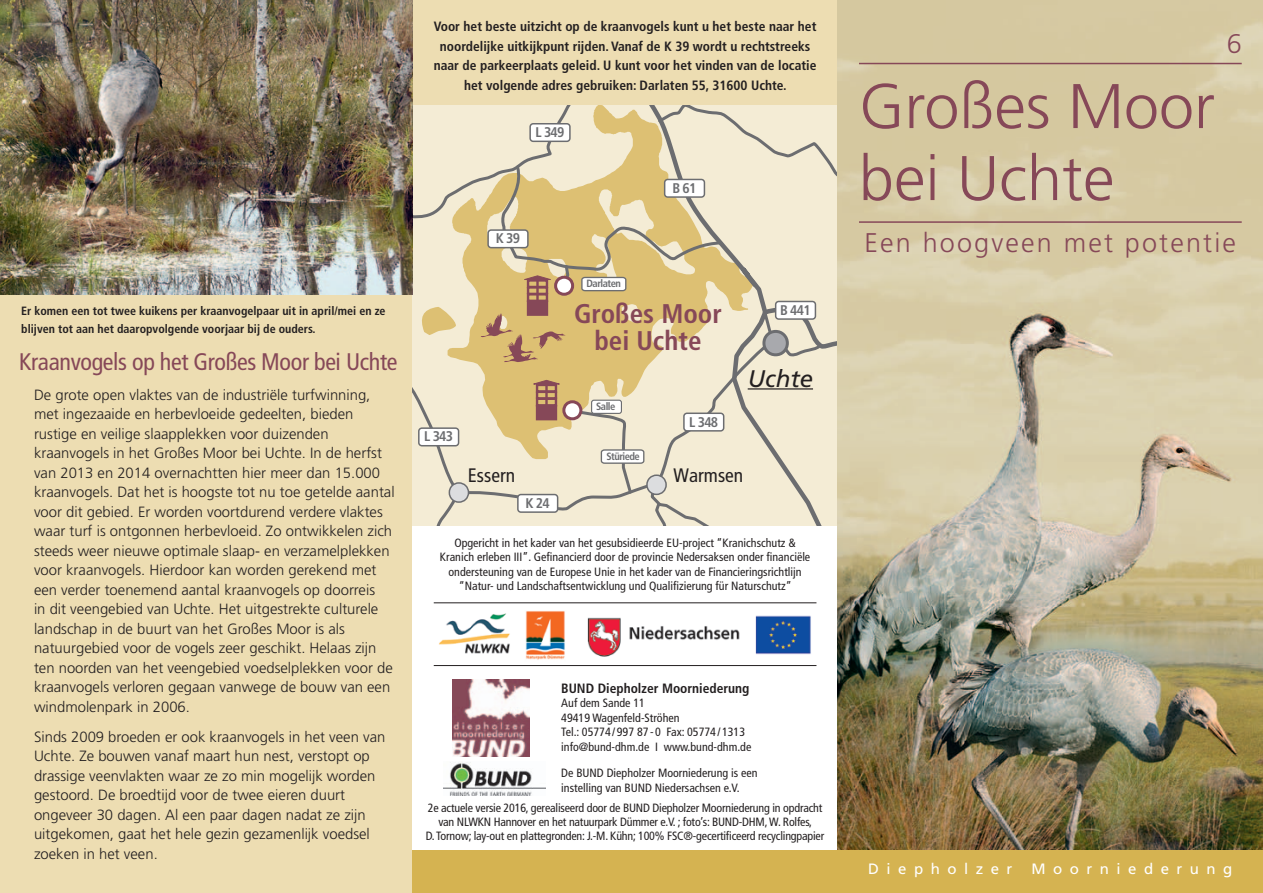
<style>
.page{position:relative;width:1263px;height:893px;background:#edddb2}
.page>*{position:absolute;margin:0;border:0;box-sizing:border-box;transform-origin:0 0}
._01_überschrift_tite{font:300 63px/72px "Frutiger";color:#864858}
.t1{font:300 27px "Frutiger";letter-spacing:.08em;color:#864858}
.t2{font:700 condensed 27px/27px "Frutiger";color:#864858;text-align:center}
._01_überschrift{font:condensed 24px "Frutiger";letter-spacing:-.015em;color:#864858}
.t3{font:italic 24px "Frutiger";color:#231f20}
.t4{font:condensed 19.5px "Frutiger";color:#231f20}
.t5{font:15px "Frutiger";letter-spacing:.5em;color:#fff}
._02_fliesstext{font:300 14.85px/19.5px "Frutiger";color:#231f20}
.t6{font:700 condensed 14.1px "Frutiger";letter-spacing:-.05em;color:#6c6d70}
._02_fliesstext-2{font:700 condensed 13.5px/19.5px "Frutiger";color:#231f20;text-align:center}
._05_impressum{font:700 condensed 13.5px "Frutiger";color:#231f20}
._05_impressum-2{font:condensed 12px/14.4px "Frutiger";color:#231f20;text-align:center}
._03_bildtitel{font:700 condensed 12px/18px "Frutiger";color:#231f20}
.t7{font:700 condensed 10.5px "Frutiger";letter-spacing:-.05em;color:#6c6d70}
</style>
<div class="page">
<div style="left:412px;top:525px;width:426px;height:368px;background:#fff"></div>
<svg style="left:412px;top:105px;width:426px;height:420px;background:#e6d9b7"></svg>
<img style="left:0;top:0;width:412px;height:294px">
<img style="left:838px;top:0;width:425px;height:850px">
<img style="left:453px;top:680px;width:76px;height:76px">
<img style="left:443px;top:762px;width:102px;height:33px">
<img style="left:433px;top:602px;width:384px;height:65px">
<div style="left:412px;top:850px;width:851px;height:43px;background:#d5b351"></div>
<hr style="left:859px;top:63px;width:383px;height:1px;background:#864858">
<hr style="left:859px;top:221px;width:383px;height:2px;background:#864858">
<hr style="left:434px;top:665px;width:382px;height:1px;background:#231f20">
<hr style="left:434px;top:603px;width:382px;height:1px;background:#231f20">
<p class="_03_bildtitel" style="left:21px;top:302px;width:366px">Er komen een tot twee kuikens per kraanvogelpaar uit in april/mei en ze blijven tot aan het daaropvolgende voorjaar bij de ouders.</p>
<p class="_01_überschrift" style="left:19px;top:348px;width:380px">Kraanvogels op het Großes Moor bei Uchte</p>
<p class="_02_fliesstext" style="left:34px;top:385px;width:362px">De grote open vlaktes van de industriële turfwinning, met ingezaaide en herbevloeide gedeelten, bieden rustige en veilige slaapplekken voor duizenden kraanvogels in het Großes Moor bei Uchte. In de herfst van 2013 en 2014 overnachtten hier meer dan 15.000 kraanvogels. Dat het is hoogste tot nu toe getelde aantal voor dit gebied. Er worden voortdurend verdere vlaktes waar turf is ontgonnen herbevloeid. Zo ontwikkelen zich steeds weer nieuwe optimale slaap- en verzamelplekken voor kraanvogels. Hierdoor kan worden gerekend met een verder toenemend aantal kraanvogels op doorreis<br>in dit veengebied van Uchte. Het uitgestrekte culturele landschap in de buurt van het Großes Moor is als natuurgebied voor de vogels zeer geschikt. Helaas zijn ten noorden van het veengebied voedselplekken voor de kraanvogels verloren gegaan vanwege de bouw van een windmolenpark in 2006.</p>
<p class="_02_fliesstext" style="left:34px;top:727px;width:353px">Sinds 2009 broeden er ook kraanvogels in het veen van Uchte. Ze bouwen vanaf maart hun nest, verstopt op drassige veenvlakten waar ze zo min mogelijk worden gestoord. De broedtijd voor de twee eieren duurt ongeveer 30 dagen. Al een paar dagen nadat ze zijn uitgekomen, gaat het hele gezin gezamenlijk voedsel zoeken in het veen.</p>
<p class="t3" style="left:21px;top:517px;width:87px">Rahden</p>
<p class="t4" style="left:531px;top:14px;width:69px">Kirchdorf</p>
<p class="_02_fliesstext-2" style="left:434px;top:17px;width:384px">Voor het beste uitzicht op de kraanvogels kunt u het beste naar het noordelijke uitkijkpunt rijden. Vanaf de K 39 wordt u rechtstreeks naar de parkeerplaats geleid. U kunt voor het vinden van de locatie het volgende adres gebruiken: Darlaten 55, 31600 Uchte.</p>
<p class="t6" style="left:535px;top:124px;width:30px">L 349</p>
<p class="t6" style="left:496px;top:230px;width:26px">K 39</p>
<p class="t6" style="left:424px;top:428px;width:30px">L 343</p>
<p class="t4" style="left:468px;top:464px;width:49px">Essern</p>
<p class="t6" style="left:526px;top:495px;width:26px">K 24</p>
<p class="t6" style="left:672px;top:179px;width:25px">B 61</p>
<p class="t7" style="left:586px;top:277px;width:36px">Darlaten</p>
<p class="t2" style="left:574px;top:301px;width:149px">Großes Moor bei Uchte</p>
<p class="t7" style="left:596px;top:401px;width:21px">Salle</p>
<p class="t7" style="left:606px;top:450px;width:35px">Stüriede</p>
<p class="t6" style="left:689px;top:413px;width:30px">L 348</p>
<p class="t6" style="left:780px;top:301px;width:32px">B 441</p>
<p class="t3" style="left:748px;top:364px;width:67px">Uchte</p>
<p class="t4" style="left:674px;top:464px;width:71px">Warmsen</p>
<p class="_05_impressum-2" style="left:440px;top:536px;width:372px">Opgericht in het kader van het gesubsidieerde EU-project “Kranichschutz &amp; Kranich erleben III”. Gefinancierd door de provincie Nedersaksen onder financiële ondersteuning van de Europese Unie in het kader van de Financieringsrichtlijn “Natur- und Landschaftsentwicklung und Qualifizierung für Naturschutz”</p>
<p class="t4" style="left:440px;top:578px;width:70px">Lavelsloh</p>
<p class="_05_impressum" style="left:561px;top:680px;width:190px">BUND Diepholzer Moorniederung</p>
<p class="_05_impressum-2" style="left:561px;top:696px;width:191px;text-align:left">Auf dem Sande 11<br>49419 Wagenfeld-Ströhen<br>Tel.: 05774 / 997 87 - 0 Fax: 05774 / 1313 info@bund-dhm.de I www.bund-dhm.de</p>
<p class="_05_impressum-2" style="left:561px;top:766px;width:198px;text-align:left">De BUND Diepholzer Moorniederung is een instelling van BUND Niedersachsen e.V.</p>
<p class="_05_impressum-2" style="left:426px;top:800px;width:400px">2e actuele versie 2016, gerealiseerd door de BUND Diepholzer Moorniederung in opdracht van NLWKN Hannover en het natuurpark Dümmer e.V. ; foto’s: BUND-DHM, W. Rolfes,<br>D. Tornow; lay-out en plattegronden: J.-M. Kühn; 100% FSC®-gecertificeerd recyclingpapier</p>
<p class="t1" style="left:1227px;top:28px;width:17px">6</p>
<p class="_01_überschrift_tite" style="left:859px;top:70px;width:357px">Großes Moor bei Uchte</p>
<p class="t1" style="left:865px;top:227px;width:373px">Een hoogveen met potentie</p>
<p class="t5" style="left:868px;top:860px;width:146px">Diepholzer</p>
<p class="t5" style="left:1031px;top:860px;width:202px">Moorniederung</p>
</div>
